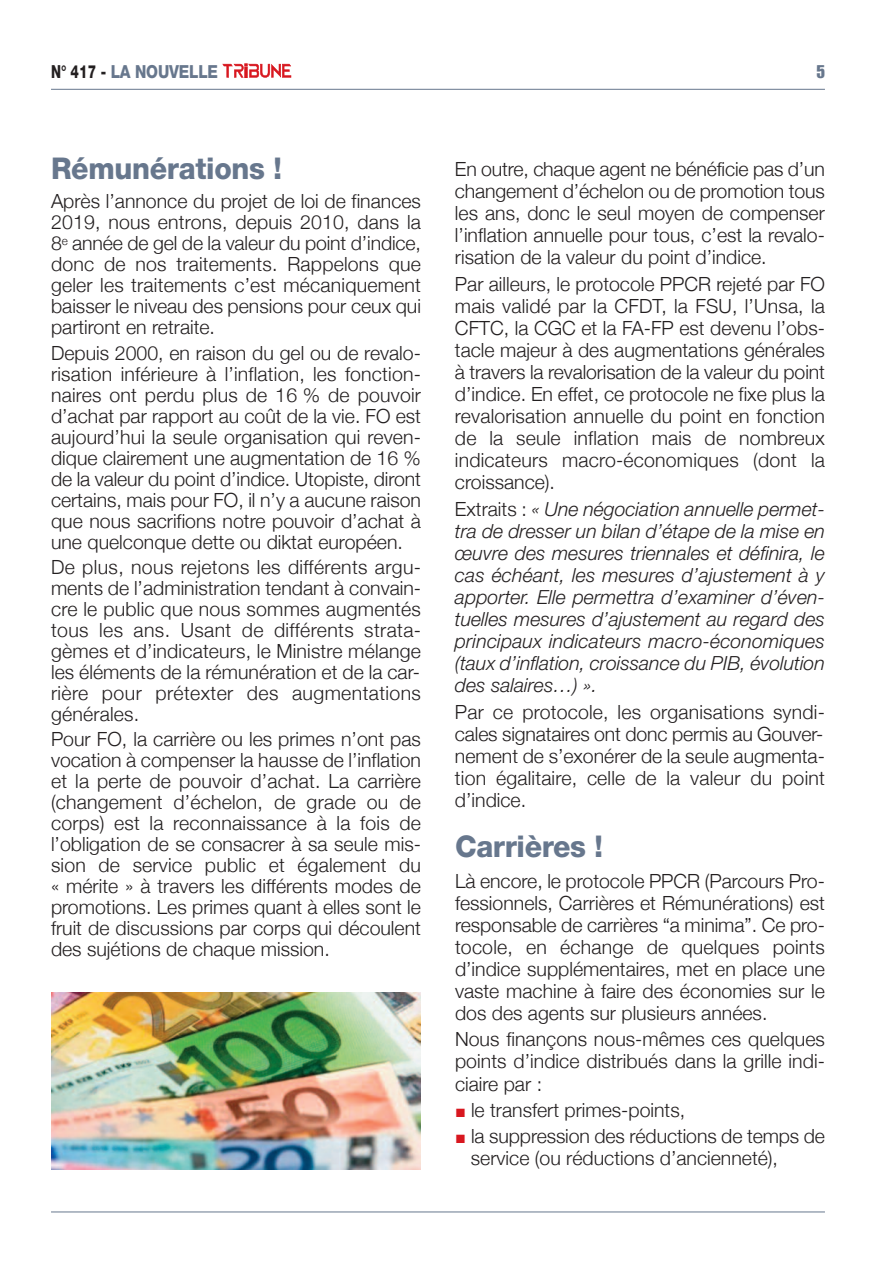
<style>
.page{position:relative;width:893px;height:1263px;background:#fff}
.page>*{position:absolute;margin:0;border:0;box-sizing:border-box;transform-origin:0 0}
.t1{font:800 30px "Helvetica Neue";letter-spacing:-.01em;color:#67778d;scale:.95 1}
.t2{font:300 19.5px/21px "Helvetica Neue";color:#231f20;text-align:justify}
.t3{font:italic 300 19.5px/22px "Helvetica Neue";color:#231f20;text-align:justify}
.t4{font:800 18px "Helvetica Neue";letter-spacing:-.01em;color:#67778d;scale:.85 1}
.t5{font:18px "Impact";color:#67778d}
.s1{color:#231f20}
.s2{font-style:normal}
</style>
<div class="page">
<svg style="left:222px;top:64px;width:69px;height:14px"></svg>
<hr style="left:51px;top:89px;width:774px;height:1px;background:#67778d">
<hr style="left:51px;top:1211px;width:774px;height:1px;background:#67778d">
<img style="left:51px;top:992px;width:370px;height:177px">
<p class="t4" style="left:51px;top:65px;width:198px"><span class="s1">N° 417 -</span> LA NOUVELLE</p>
<p class="t5" style="left:816px;top:65px;width:10px">5</p>
<h1 class="t1" style="left:51px;top:157px;width:244px">Rémunérations !</h1>
<p class="t2" style="left:51px;top:190px;width:371px">Après l’annonce du projet de loi de finances 2019, nous entrons, depuis 2010, dans la 8<sup>e</sup> année de gel de la valeur du point d’indice, donc de nos traitements. Rappelons que geler les traitements c’est mécaniquement baisser le niveau des pensions pour ceux qui partiront en retraite.</p>
<p class="t2" style="left:51px;top:342px;width:371px">Depuis 2000, en raison du gel ou de revalo&shy;risation inférieure à l’inflation, les fonction&shy;naires ont perdu plus de 16 % de pouvoir d’achat par rapport au coût de la vie. FO est aujourd’hui la seule organisation qui reven&shy;dique clairement une augmentation de 16 % de la valeur du point d’indice. Utopiste, diront certains, mais pour FO, il n’y a aucune raison que nous sacrifions notre pouvoir d’achat à une quelconque dette ou diktat européen.</p>
<p class="t2" style="left:51px;top:556px;width:372px">De plus, nous rejetons les différents argu&shy;ments de l’administration tendant à convain&shy;cre le public que nous sommes augmentés tous les ans. Usant de différents strata&shy;gèmes et d’indicateurs, le Ministre mélange les éléments de la rémunération et de la car&shy;rière pour prétexter des augmentations générales.</p>
<p class="t2" style="left:51px;top:728px;width:371px">Pour FO, la carrière ou les primes n’ont pas vocation à compenser la hausse de l’inflation et la perte de pouvoir d’achat. La carrière (changement d’échelon, de grade ou de corps) est la reconnaissance à la fois de l’obligation de se consacrer à sa seule mis&shy;sion de service public et également du « mérite » à travers les différents modes de promotions. Les primes quant à elles sont le fruit de discussions par corps qui découlent des sujétions de chaque mission.</p>
<p class="t2" style="left:455px;top:158px;width:371px;line-height:22px">En outre, chaque agent ne bénéficie pas d’un changement d’échelon ou de promotion tous les ans, donc le seul moyen de compenser l’inflation annuelle pour tous, c’est la revalo&shy;risation de la valeur du point d’indice.</p>
<p class="t2" style="left:455px;top:272px;width:371px;line-height:22px">Par ailleurs, le protocole PPCR rejeté par FO mais validé par la CFDT, la FSU, l’Unsa, la CFTC, la CGC et la FA-FP est devenu l’obs&shy;tacle majeur à des augmentations générales à travers la revalorisation de la valeur du point d’indice. En effet, ce protocole ne fixe plus la revalorisation annuelle du point en fonction de la seule inflation mais de nombreux indicateurs macro-économiques (dont la croissance).</p>
<p class="t3" style="left:455px;top:500px;width:371px"><span class="s2">Extraits :</span> « Une négociation annuelle permet&shy;tra de dresser un bilan d’étape de la mise en œuvre des mesures triennales et définira, le cas échéant, les mesures d’ajustement à y apporter. Elle permettra d’examiner d’éven&shy;tuelles mesures d’ajustement au regard des principaux indicateurs macro-économiques (taux d’inflation, croissance du PIB, évolution des salaires…) ».</p>
<p class="t2" style="left:455px;top:700px;width:371px;line-height:22px">Par ce protocole, les organisations syndi&shy;cales signataires ont donc permis au Gouver&shy;nement de s’exonérer de la seule augmenta&shy;tion égalitaire, celle de la valeur du point d’indice.</p>
<h1 class="t1" style="left:455px;top:836px;width:157px">Carrières !</h1>
<p class="t2" style="left:455px;top:869px;width:371px;line-height:22px">Là encore, le protocole PPCR (Parcours Pro&shy;fessionnels, Carrières et Rémunérations) est responsable de carrières “a minima”. Ce pro&shy;tocole, en échange de quelques points d’indice supplémentaires, met en place une vaste machine à faire des économies sur le dos des agents sur plusieurs années.</p>
<p class="t2" style="left:455px;top:1028px;width:371px;line-height:22px">Nous finançons nous-mêmes ces quelques points d’indice distribués dans la grille indi&shy;ciaire par :</p>
<p class="t2" style="left:471px;top:1096px;width:355px;line-height:26.2px">le transfert primes-points,<br>la suppression des réductions de temps de</p>
<p class="t2" style="left:471px;top:1147px;width:309px">service (ou réductions d’ancienneté),</p>
</div>
